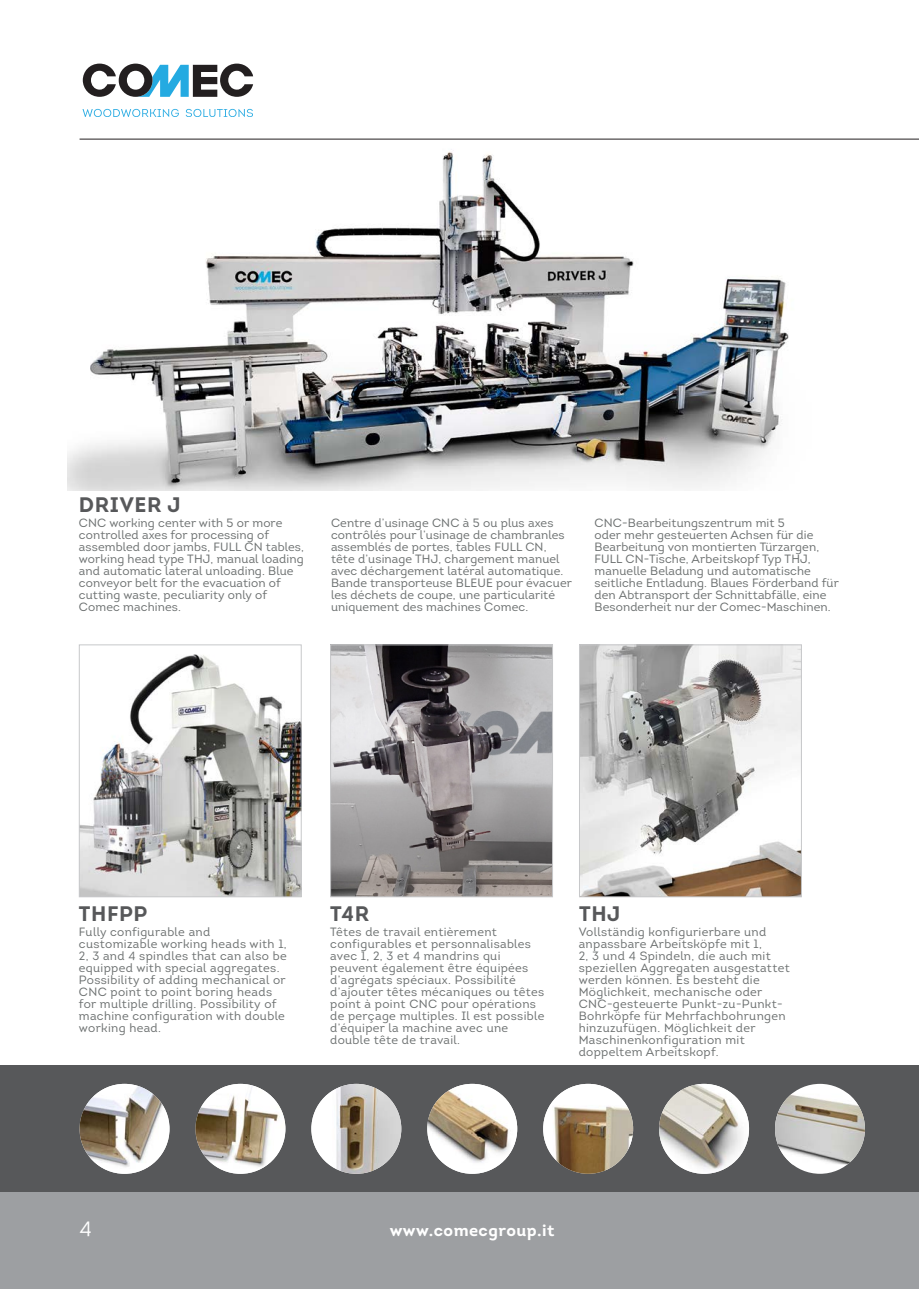
<style>
.page{position:relative;width:919px;height:1289px;background:#fff}
.page>*{position:absolute;margin:0;border:0;box-sizing:border-box;transform-origin:0 0}
.t1{font:700 21px "Intro";letter-spacing:.03em;color:#57585a}
.t2{font:21px "Intro";color:#fff}
.t3{font:18px "Intro";color:#fff}
.t4{font:700 16.5px "Intro";letter-spacing:.03em;color:#fff}
.t5{font:12px/12px "Intro";letter-spacing:.015em;color:#6b6f6f}
</style>
<div class="page">
<div style="left:0;top:1065px;width:918px;height:126px;background:#57585a"></div>
<svg style="left:83px;top:64px;width:170px;height:33px"></svg>
<svg style="left:82px;top:109px;width:171px;height:7px"></svg>
<img style="left:68px;top:139px;width:721px;height:351px">
<img style="left:80px;top:1083px;width:89px;height:90px;border-radius:45px">
<img style="left:311px;top:1083px;width:90px;height:90px;border-radius:45px">
<img style="left:543px;top:1083px;width:90px;height:90px;border-radius:45px">
<img style="left:195px;top:1083px;width:90px;height:90px;border-radius:45px">
<img style="left:427px;top:1083px;width:90px;height:90px;border-radius:45px">
<img style="left:659px;top:1083px;width:90px;height:90px;border-radius:45px">
<div style="left:775px;top:1083px;width:89px;height:90px;background:#fff;border-radius:50%"></div>
<img style="left:775px;top:1093px;width:89px;height:71px">
<img style="left:332px;top:646px;width:219px;height:249px">
<div style="left:330px;top:644px;width:223px;height:253px;border:1px solid #c7c8ca"></div>
<img style="left:581px;top:646px;width:218px;height:249px">
<div style="left:579px;top:644px;width:222px;height:253px;border:1px solid #c7c8ca"></div>
<img style="left:81px;top:654px;width:218px;height:241px">
<div style="left:79px;top:644px;width:222px;height:253px;border:1px solid #c7c8ca"></div>
<div style="left:0;top:1192px;width:918px;height:96px;background:#9d9fa2"></div>
<hr style="left:80px;top:139px;width:838px;height:1px;background:#231f20">
<p class="t1" style="left:79px;top:491px;width:103px">DRIVER J</p>
<p class="t5" style="left:79px;top:517px;width:226px">CNC working center with 5 or more controlled axes for processing of assembled door jambs, FULL CN tables, working head type THJ, manual loading and automatic lateral unloading. Blue conveyor belt for the evacuation of cutting waste, peculiarity only of Comec machines.</p>
<p class="t5" style="left:331px;top:517px;width:235px">Centre d’usinage CNC à 5 ou plus axes contrôlés pour l’usinage de chambranles assemblés de portes, tables FULL CN, tête d’usinage THJ, chargement manuel avec déchargement latéral automatique.</p>
<p class="t5" style="left:331px;top:577px;width:242px">Bande transporteuse BLEUE pour évacuer les déchets de coupe, une particularité uniquement des machines Comec.</p>
<p class="t5" style="left:594px;top:517px;width:246px">CNC-Bearbeitungszentrum mit 5<br>oder mehr gesteuerten Achsen für die Bearbeitung von montierten Türzargen, FULL CN-Tische, Arbeitskopf Typ THJ, manuelle Beladung und automatische seitliche Entladung. Blaues Förderband für den Abtransport der Schnittabfälle, eine Besonderheit nur der Comec-Maschinen.</p>
<p class="t1" style="left:79px;top:900px;width:70px">THFPP</p>
<p class="t1" style="left:330px;top:900px;width:41px">T4R</p>
<p class="t1" style="left:579px;top:900px;width:43px">THJ</p>
<p class="t5" style="left:79px;top:925px;width:209px">Fully configurable and customizable working heads with 1,<br>2, 3 and 4 spindles that can also be equipped with special aggregates.<br>Possibility of adding mechanical or<br>CNC point to point boring heads for multiple drilling. Possibility of machine configuration with double working head.</p>
<p class="t5" style="left:330px;top:925px;width:202px">Têtes de travail entièrement configurables et personnalisables avec 1, 2, 3 et 4 mandrins qui</p>
<p class="t5" style="left:330px;top:961px;width:215px">peuvent également être équipées d’agrégats spéciaux. Possibilité d’ajouter têtes mécaniques ou têtes</p>
<p class="t5" style="left:330px;top:997px;width:216px">point à point CNC pour opérations de perçage multiples. Il est possible d’équiper la machine avec une</p>
<p class="t5" style="left:330px;top:1033px;width:131px">double tête de travail.</p>
<p class="t5" style="left:578px;top:925px;width:212px">Vollständig konfigurierbare und anpassbare Arbeitsköpfe mit 1,<br>2, 3 und 4 Spindeln, die auch mit speziellen Aggregaten ausgestattet werden können. Es besteht die<br>Möglichkeit, mechanische oder<br>CNC-gesteuerte Punkt-zu-Punkt-<br>Bohrköpfe für Mehrfachbohrungen hinzuzufügen. Möglichkeit der<br>Maschinenkonfiguration mit doppeltem Arbeitskopf.</p>
<h2 class="t3" style="left:80px;top:1216px;width:12px">4</h2>
<p class="t2" style="left:80px;top:1216px;width:14px">4</p>
<p class="t4" style="left:390px;top:1219px;width:166px">www.comecgroup.it</p>
</div>
